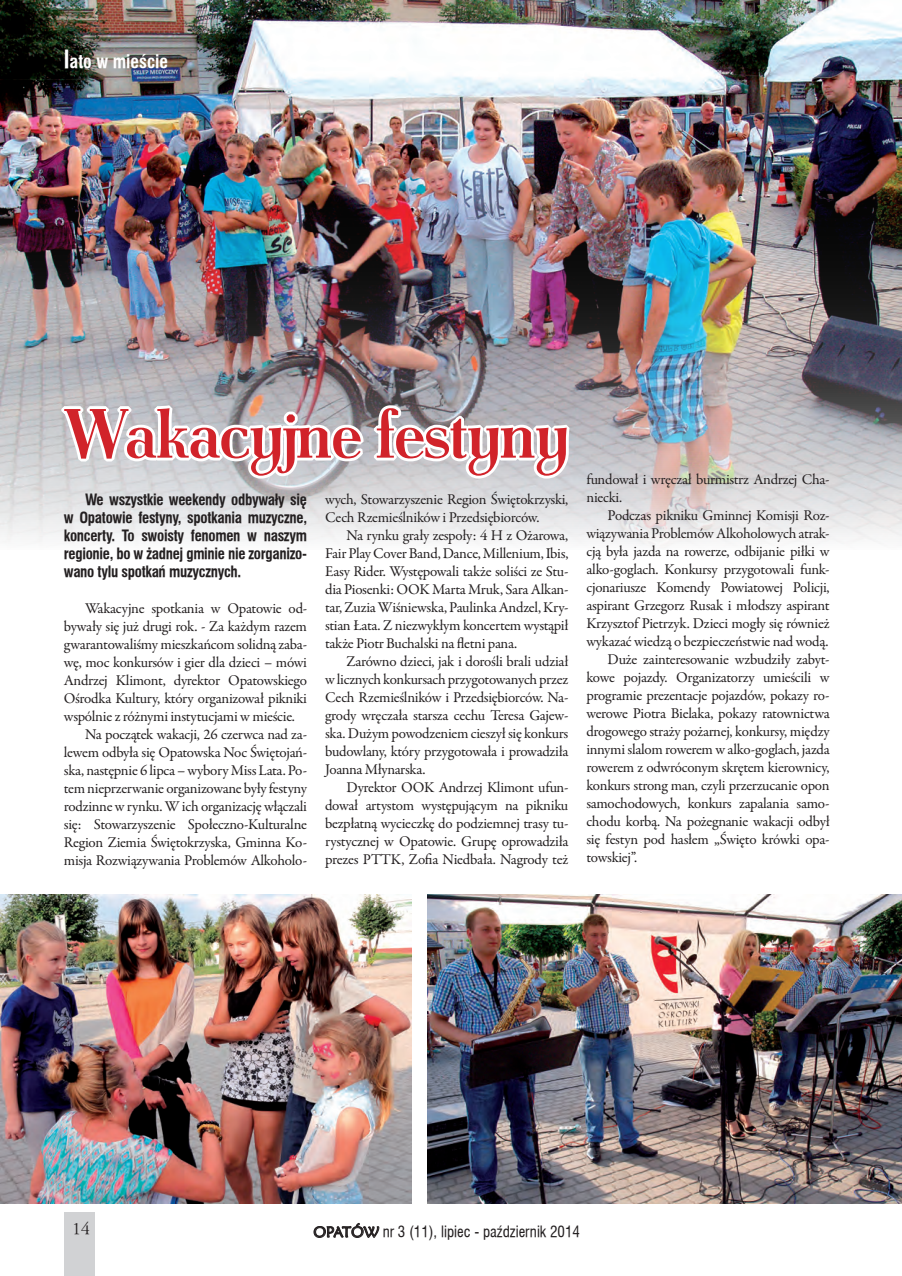
<style>
.page{position:relative;width:902px;height:1276px;background:#fff}
.page>*{position:absolute;margin:0;border:0;box-sizing:border-box;transform-origin:0 0}
.t1{font:700 69.45px "Ant Polt Cond";letter-spacing:-.01em;color:#d1232a}
.t2{font:18px "Swiss 721 Cn AT Bold";color:#fff}
.t3{font:18px "American Garamond AT";color:#231f20}
.t4{font:15px/18px "Garamond Premr Pro";letter-spacing:-.02em;color:#231f20;text-align:justify}
.t5{font:15px/18px "Swiss 721 Cn AT Bold";letter-spacing:-.02em;color:#231f20;text-align:justify}
.t6{font:15px "Swiss 721 Cn AT";color:#231f20}
.s1{font-size:24px}
.s2{font-family:"Maiandra GD"}
</style>
<div class="page">
<div style="left:64px;top:1212px;width:30px;height:64px;background:#d1d2d4"></div>
<svg style="left:313px;top:1223px;width:66px;height:15px"></svg>
<img style="left:0;top:0;width:901px;height:548px">
<svg style="left:58px;top:401px;width:515px;height:82px"></svg>
<img style="left:427px;top:894px;width:474px;height:309px">
<img style="left:0;top:894px;width:411px;height:309px">
<p class="t2" style="left:64px;top:51px;width:106px"><span class="s1">l</span>ato w mieście</p>
<h1 class="t1" style="left:64px;top:383px;width:506px">Wakacyjne festyny</h1>
<p class="t4" style="left:325px;top:491px;width:245px">wych, Stowarzyszenie Region Świętokrzyski,<br>Cech Rzemieślników i Przedsiębiorców.</p>
<p class="t4" style="left:325px;top:527px;width:245px;text-indent:21px">Na rynku grały zespoły: 4 H z Ożarowa, Fair Play Cover Band, Dance, Millenium, Ibis, Easy Rider. Występowali także soliści ze Stu&shy;dia Piosenki: OOK Marta Mruk, Sara Alkan&shy;tar, Zuzia Wiśniewska, Paulinka Andzel, Kry&shy;stian Łata. Z niezwykłym koncertem wystąpił także Piotr Buchalski na fletni pana.</p>
<p class="t4" style="left:325px;top:653px;width:245px;text-indent:21px">Zarówno dzieci, jak i dorośli brali udział w licznych konkursach przygotowanych przez Cech Rzemieślników i Przedsiębiorców. Na&shy;grody wręczała starsza cechu Teresa Gajew&shy;ska. Dużym powodzeniem cieszył się konkurs budowlany, który przygotowała i prowadziła Joanna Młynarska.</p>
<p class="t4" style="left:325px;top:779px;width:245px;text-indent:21px">Dyrektor OOK Andrzej Klimont ufun&shy;dował artystom występującym na pikniku bezpłatną wycieczkę do podziemnej trasy tu&shy;rystycznej w Opatowie. Grupę oprowadziła prezes PTTK, Zofia Niedbała. Nagrody też</p>
<p class="t5" style="left:64px;top:490px;width:245px;text-indent:21px">We wszystkie weekendy odbywały się w Opatowie festyny, spotkania muzyczne, koncerty. To swoisty fenomen w naszym regionie, bo w żadnej gminie nie zorganizo&shy;wano tylu spotkań muzycznych.</p>
<p class="t4" style="left:85px;top:599px;width:223px">Wakacyjne spotkania w Opatowie od-</p>
<p class="t4" style="left:64px;top:617px;width:245px">bywały się już drugi rok. - Za każdym razem</p>
<p class="t4" style="left:64px;top:635px;width:245px">gwarantowaliśmy mieszkańcom solidną zaba-</p>
<p class="t4" style="left:64px;top:653px;width:245px">wę, moc konkursów i gier dla dzieci – mówi</p>
<p class="t4" style="left:64px;top:671px;width:245px">Andrzej Klimont, dyrektor Opatowskiego</p>
<p class="t4" style="left:64px;top:689px;width:245px">Ośrodka Kultury, który organizował pikniki</p>
<p class="t4" style="left:64px;top:707px;width:233px">wspólnie z różnymi instytucjami w mieście.</p>
<p class="t4" style="left:85px;top:725px;width:223px">Na początek wakacji, 26 czerwca nad za-</p>
<p class="t4" style="left:64px;top:743px;width:245px">lewem odbyła się Opatowska Noc Świętojań-</p>
<p class="t4" style="left:64px;top:761px;width:245px">ska, następnie 6 lipca – wybory Miss Lata. Po-</p>
<p class="t4" style="left:64px;top:779px;width:245px">tem nieprzerwanie organizowane były festyny</p>
<p class="t4" style="left:64px;top:797px;width:245px">rodzinne w rynku. W ich organizację włączali</p>
<p class="t4" style="left:64px;top:815px;width:245px">się: Stowarzyszenie Społeczno-Kulturalne</p>
<p class="t4" style="left:64px;top:833px;width:245px">Region Ziemia Świętokrzyska, Gminna Ko-</p>
<p class="t4" style="left:64px;top:851px;width:245px">misja Rozwiązywania Problemów Alkoholo-</p>
<p class="t4" style="left:586px;top:470px;width:245px">fundował i wręczał burmistrz Andrzej Cha&shy;niecki.</p>
<p class="t4" style="left:607px;top:506px;width:223px">Podczas pikniku Gminnej Komisji Roz-</p>
<p class="t4" style="left:586px;top:524px;width:245px">wiązywania Problemów Alkoholowych atrak-</p>
<p class="t4" style="left:586px;top:542px;width:245px">cją była jazda na rowerze, odbijanie piłki w</p>
<p class="t4" style="left:586px;top:560px;width:245px">alko-goglach. Konkursy przygotowali funk-</p>
<p class="t4" style="left:586px;top:578px;width:245px">cjonariusze Komendy Powiatowej Policji,</p>
<p class="t4" style="left:586px;top:596px;width:245px">aspirant Grzegorz Rusak i młodszy aspirant</p>
<p class="t4" style="left:586px;top:614px;width:245px">Krzysztof Pietrzyk. Dzieci mogły się również</p>
<p class="t4" style="left:586px;top:632px;width:243px">wykazać wiedzą o bezpieczeństwie nad wodą.</p>
<p class="t4" style="left:607px;top:650px;width:223px">Duże zainteresowanie wzbudziły zabyt-</p>
<p class="t4" style="left:586px;top:668px;width:245px">kowe pojazdy. Organizatorzy umieścili w</p>
<p class="t4" style="left:586px;top:686px;width:245px">programie prezentacje pojazdów, pokazy ro-</p>
<p class="t4" style="left:586px;top:704px;width:245px">werowe Piotra Bielaka, pokazy ratownictwa</p>
<p class="t4" style="left:586px;top:722px;width:245px">drogowego straży pożarnej, konkursy, między</p>
<p class="t4" style="left:586px;top:740px;width:245px">innymi slalom rowerem w alko-goglach, jazda</p>
<p class="t4" style="left:586px;top:758px;width:245px">rowerem z odwróconym skrętem kierownicy,</p>
<p class="t4" style="left:586px;top:776px;width:245px">konkurs strong man, czyli przerzucanie opon</p>
<p class="t4" style="left:586px;top:794px;width:245px">samochodowych, konkurs zapalania samo-</p>
<p class="t4" style="left:586px;top:812px;width:245px">chodu korbą. Na pożegnanie wakacji odbył</p>
<p class="t4" style="left:586px;top:830px;width:245px">się festyn pod hasłem „Święto krówki opa-</p>
<p class="t4" style="left:586px;top:848px;width:52px">towskiej”.</p>
<p class="t3" style="left:72px;top:1219px;width:19px">14</p>
<p class="t6" style="left:313px;top:1223px;width:268px"><span class="s2">OPATÓW</span> nr 3 (11), lipiec - październik 2014</p>
</div>
